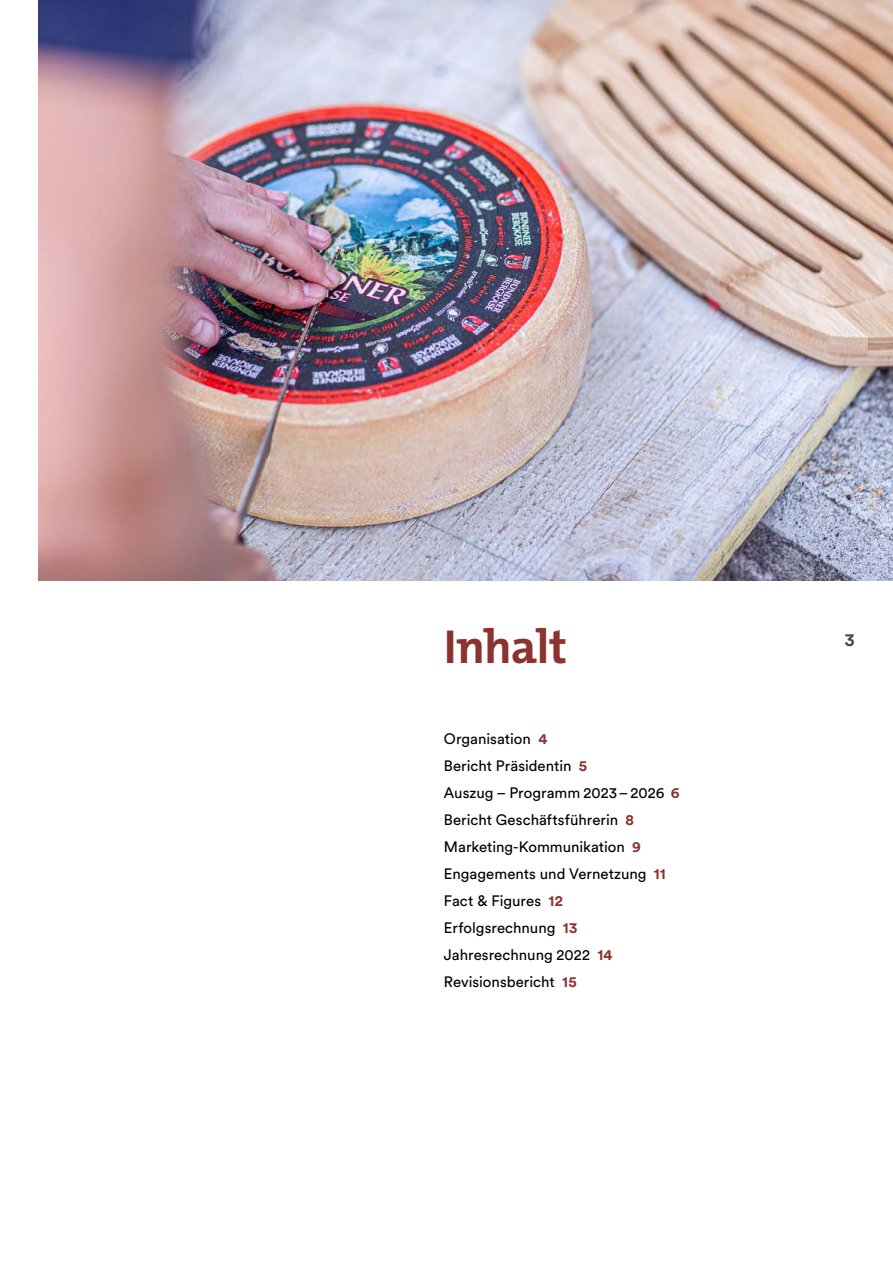
<style>
.page{position:relative;width:893px;height:1263px;background:#fff}
.page>*{position:absolute;margin:0;border:0;box-sizing:border-box;transform-origin:0 0}
.t1{font:700 48px "The Mix";letter-spacing:-.015em;color:#8b332e}
.t2{font:700 18px "Circular Std";color:#4a4a49}
.t3{font:15px/27px "Circular Std";color:#000}
.s1{font-weight:700;color:#8b332e}
</style>
<div class="page">
<img style="left:38px;top:0;width:855px;height:580px">
<h1 class="t1" style="left:444px;top:616px;width:125px">Inhalt</h1>
<p class="t3" style="left:444px;top:725px;width:237px">Organisation <span class="s1">4<br></span>Bericht Präsidentin <span class="s1">5<br></span>Auszug – Programm 2023–2026 <span class="s1">6<br></span>Bericht Geschäftsführerin <span class="s1">8<br></span>Marketing-Kommunikation <span class="s1">9<br></span>Engagements und Vernetzung <span class="s1">11<br></span>Fact &amp; Figures <span class="s1">12<br></span>Erfolgsrechnung <span class="s1">13<br></span>Jahresrechnung 2022 <span class="s1">14<br></span>Revisionsbericht <span class="s1">15</span></p>
<p class="t2" style="left:845px;top:628px;width:11px">3</p>
</div>
